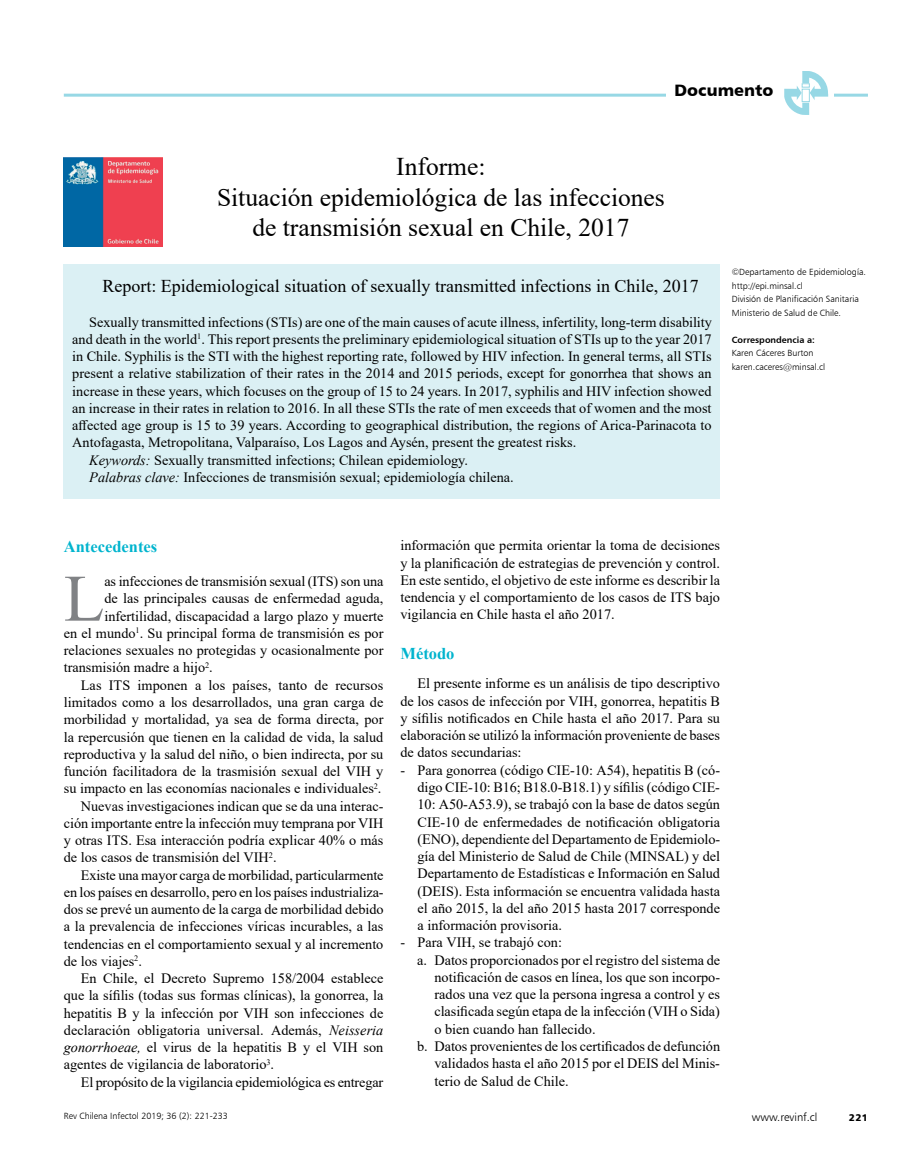
<style>
.page{position:relative;width:919px;height:1170px;background:#fff}
.page>*{position:absolute;margin:0;border:0;box-sizing:border-box;transform-origin:0 0}
.t1{font:66.3px "Times New Roman";color:#808285}
.t2{font:25.5px/30.6px "Times New Roman";color:#000;text-align:center}
.t3{font:18px "Times New Roman";color:#000}
.t4{font:700 16.5px "Times New Roman";color:#00b4ce}
.t5{font:16.5px "Humanist 777 BT Black B";color:#000}
.t6{font:14.25px/17.2px "Times New Roman";color:#000;text-align:justify}
.t7{font:11.25px "Humanist 777 BT Light B";color:#000}
.t8{font:9.75px "Humanist 777 BT Black B";color:#000}
.t9{font:9px/13.5px "Humanist 777 BT Light B";color:#000}
.t10{font:9px "Humanist 777 BT Bold B";color:#000}
.s1{font-style:italic}
</style>
<div class="page">
<hr style="left:64px;top:94px;width:803px;height:3px;background:#97d8e5">
<div style="left:778px;top:90px;width:55px;height:10px;background:#fff"></div>
<svg style="left:784px;top:71px;width:44px;height:44px"></svg>
<div style="left:665px;top:79px;width:117px;height:30px;background:#fff"></div>
<div style="left:64px;top:264px;width:656px;height:234px;background:#dbf0f4"></div>
<img style="left:64px;top:157px;width:98px;height:90px">
<p class="t5" style="left:674px;top:80px;width:100px">Documento</p>
<h2 class="t2" style="left:217px;top:150px;width:449px">Informe:<br>Situación epidemiológica de las infecciones de transmisión sexual en Chile, 2017</h2>
<p class="t3" style="left:102px;top:273px;width:597px">Report: Epidemiological situation of sexually transmitted infections in Chile, 2017</p>
<p class="t6" style="left:89px;top:313px;width:624px">Sexually transmitted infections (STIs) are one of the main causes of acute illness, infertility, long-term disability</p>
<p class="t6" style="left:72px;top:330px;width:640px">and death in the world<sup>1</sup>. This report presents the preliminary epidemiological situation of STIs up to the year 2017</p>
<p class="t6" style="left:72px;top:347px;width:640px">in Chile. Syphilis is the STI with the highest reporting rate, followed by HIV infection. In general terms, all STIs</p>
<p class="t6" style="left:72px;top:364px;width:640px">present a relative stabilization of their rates in the 2014 and 2015 periods, except for gonorrhea that shows an</p>
<p class="t6" style="left:72px;top:382px;width:640px">increase in these years, which focuses on the group of 15 to 24 years. In 2017, syphilis and HIV infection showed</p>
<p class="t6" style="left:72px;top:399px;width:640px">an increase in their rates in relation to 2016. In all these STIs the rate of men exceeds that of women and the most</p>
<p class="t6" style="left:72px;top:416px;width:640px">affected age group is 15 to 39 years. According to geographical distribution, the regions of Arica-Parinacota to</p>
<p class="t6" style="left:72px;top:433px;width:505px">Antofagasta, Metropolitana, Valparaíso, Los Lagos and Aysén, present the greatest risks.</p>
<p class="t6" style="left:89px;top:451px;width:380px"><span class="s1">Keywords:</span> Sexually transmitted infections; Chilean epidemiology.</p>
<p class="t6" style="left:89px;top:468px;width:426px"><span class="s1">Palabras clave:</span> Infecciones de transmisión sexual; epidemiología chilena.</p>
<p class="t9" style="left:731px;top:265px;width:136px">©Departamento de Epidemiología. http://epi.minsal.cl<br>División de Planificación Sanitaria<br>Ministerio de Salud de Chile.</p>
<p class="t10" style="left:731px;top:334px;width:85px">Correspondencia a:</p>
<p class="t9" style="left:731px;top:346px;width:95px">Karen Cáceres Burton karen.caceres@minsal.cl</p>
<p class="t4" style="left:64px;top:534px;width:95px">Antecedentes</p>
<h1 class="t1" style="left:64px;top:551px;width:42px">L</h1>
<p class="t6" style="left:104px;top:572px;width:280px">as infecciones de transmisión sexual (ITS) son una</p>
<p class="t6" style="left:104px;top:589px;width:280px">de las principales causas de enfermedad aguda,</p>
<p class="t6" style="left:104px;top:606px;width:280px">infertilidad, discapacidad a largo plazo y muerte</p>
<p class="t6" style="left:64px;top:624px;width:321px">en el mundo<sup>1</sup>. Su principal forma de transmisión es por</p>
<p class="t6" style="left:64px;top:641px;width:321px">relaciones sexuales no protegidas y ocasionalmente por</p>
<p class="t6" style="left:64px;top:658px;width:150px">transmisión madre a hijo<sup>2</sup>.</p>
<p class="t6" style="left:81px;top:675px;width:304px">Las ITS imponen a los países, tanto de recursos</p>
<p class="t6" style="left:64px;top:693px;width:321px">limitados como a los desarrollados, una gran carga de</p>
<p class="t6" style="left:64px;top:710px;width:321px">morbilidad y mortalidad, ya sea de forma directa, por</p>
<p class="t6" style="left:64px;top:727px;width:321px">la repercusión que tienen en la calidad de vida, la salud</p>
<p class="t6" style="left:64px;top:745px;width:321px">reproductiva y la salud del niño, o bien indirecta, por su</p>
<p class="t6" style="left:64px;top:762px;width:321px">función facilitadora de la trasmisión sexual del VIH y</p>
<p class="t6" style="left:64px;top:779px;width:319px">su impacto en las economías nacionales e individuales<sup>2</sup>.</p>
<p class="t6" style="left:81px;top:796px;width:304px">Nuevas investigaciones indican que se da una interac-</p>
<p class="t6" style="left:64px;top:813px;width:321px">ción importante entre la infección muy temprana por VIH</p>
<p class="t6" style="left:64px;top:831px;width:321px">y otras ITS. Esa interacción podría explicar 40% o más</p>
<p class="t6" style="left:64px;top:848px;width:214px">de los casos de transmisión del VIH<sup>2</sup>.</p>
<p class="t6" style="left:81px;top:865px;width:304px">Existe una mayor carga de morbilidad, particularmente</p>
<p class="t6" style="left:64px;top:882px;width:321px">en los países en desarrollo, pero en los países industrializa-</p>
<p class="t6" style="left:64px;top:900px;width:321px">dos se prevé un aumento de la carga de morbilidad debido</p>
<p class="t6" style="left:64px;top:917px;width:321px">a la prevalencia de infecciones víricas incurables, a las</p>
<p class="t6" style="left:64px;top:934px;width:321px">tendencias en el comportamiento sexual y al incremento</p>
<p class="t6" style="left:64px;top:952px;width:80px">de los viajes<sup>2</sup>.</p>
<p class="t6" style="left:81px;top:969px;width:304px">En Chile, el Decreto Supremo 158/2004 establece</p>
<p class="t6" style="left:64px;top:986px;width:321px">que la sífilis (todas sus formas clínicas), la gonorrea, la</p>
<p class="t6" style="left:64px;top:1003px;width:321px">hepatitis B y la infección por VIH son infecciones de</p>
<p class="t6" style="left:64px;top:1020px;width:321px">declaración obligatoria universal. Además, <span class="s1">Neisseria</span></p>
<p class="t6" style="left:64px;top:1038px;width:321px"><span class="s1">gonorrhoeae,</span> el virus de la hepatitis B y el VIH son</p>
<p class="t6" style="left:64px;top:1055px;width:212px">agentes de vigilancia de laboratorio<sup>3</sup>.</p>
<p class="t6" style="left:81px;top:1072px;width:304px">El propósito de la vigilancia epidemiológica es entregar</p>
<p class="t9" style="left:64px;top:1108px;width:166px">Rev Chilena Infectol 2019; 36 (2): 221-233</p>
<p class="t6" style="left:400px;top:536px;width:321px">información que permita orientar la toma de decisiones y la planificación de estrategias de prevención y control.<br>En este sentido, el objetivo de este informe es describir la tendencia y el comportamiento de los casos de ITS bajo vigilancia en Chile hasta el año 2017.</p>
<p class="t4" style="left:400px;top:641px;width:56px">Método</p>
<p class="t6" style="left:400px;top:674px;width:321px;text-indent:17px">El presente informe es un análisis de tipo descriptivo de los casos de infección por VIH, gonorrea, hepatitis B y sífilis notificados en Chile hasta el año 2017. Para su elaboración se utilizó la información proveniente de bases de datos secundarias:</p>
<p class="t6" style="left:417px;top:760px;width:304px;text-indent:-17px">- Para gonorrea (código CIE-10: A54), hepatitis B (có&shy;digo CIE-10: B16; B18.0-B18.1) y sífilis (código CIE-10: A50-A53.9), se trabajó con la base de datos según CIE-10 de enfermedades de notificación obligatoria (ENO), dependiente del Departamento de Epidemiolo&shy;gía del Ministerio de Salud de Chile (MINSAL) y del Departamento de Estadísticas e Información en Salud (DEIS). Esta información se encuentra validada hasta el año 2015, la del año 2015 hasta 2017 corresponde a información provisoria.</p>
<p class="t6" style="left:400px;top:933px;width:163px">- Para VIH, se trabajó con:</p>
<p class="t6" style="left:417px;top:950px;width:304px">a. Datos proporcionados por el registro del sistema de</p>
<p class="t6" style="left:434px;top:968px;width:287px">notificación de casos en línea, los que son incorpo-</p>
<p class="t6" style="left:434px;top:985px;width:287px">rados una vez que la persona ingresa a control y es</p>
<p class="t6" style="left:434px;top:1002px;width:287px">clasificada según etapa de la infección (VIH o Sida)</p>
<p class="t6" style="left:434px;top:1019px;width:163px">o bien cuando han fallecido.</p>
<p class="t6" style="left:417px;top:1037px;width:304px">b. Datos provenientes de los certificados de defunción</p>
<p class="t6" style="left:434px;top:1054px;width:287px">validados hasta el año 2015 por el DEIS del Minis-</p>
<p class="t6" style="left:434px;top:1071px;width:136px">terio de Salud de Chile.</p>
<p class="t7" style="left:752px;top:1110px;width:67px">www.revinf.cl</p>
<p class="t8" style="left:848px;top:1111px;width:20px">221</p>
</div>
